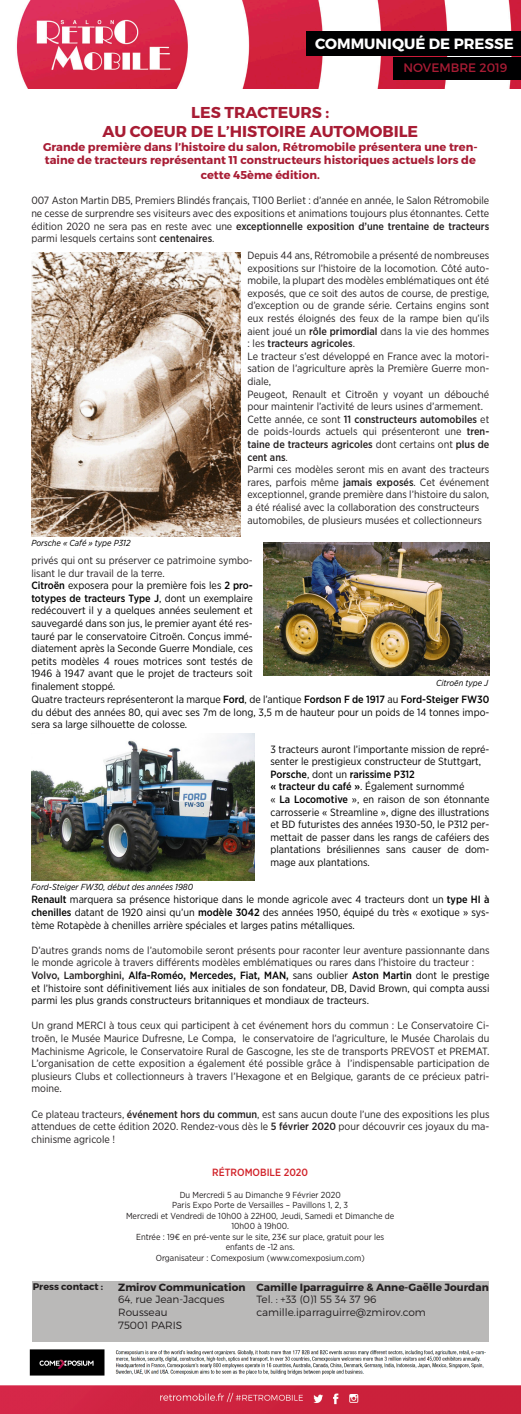
<style>
.page{position:relative;width:521px;height:1414px;background:#fff}
.page>*{position:absolute;margin:0;border:0;box-sizing:border-box;transform-origin:0 0}
.t1{font:700 15.75px "Montserrat";color:#a81c34}
.t2{font:700 14.88px "Montserrat";color:#fff}
.t3{font:12.25px "Montserrat";color:#a81c34}
.t4{font:700 11.38px/13.7px "Montserrat";color:#a81c34}
.t5{font:10.5px/12.6px "Gotham Narrow";color:#231f20;text-align:justify}
.t6{font:10.5px/12.6px "Gotham Narrow";color:#000001;text-align:justify}
.t7{font:300 10.5px/12.6px "Montserrat";color:#231f20}
.t8{font:500 10.5px "Gotham Narrow";color:#000001}
.t9{font:700 10.5px "Montserrat";color:#231f20}
.t10{font:500 10.5px "Gotham Narrow";color:#d1232a}
.t11{font:700 9.62px "Montserrat";color:#231f20}
.t12{font:8.75px/10.5px "Gotham Narrow";color:#231f20;text-align:center}
.t13{font:italic 8.75px "Gotham Narrow";color:#000001}
.s1{font-weight:500}
.s2{font-weight:400}
.s3{font-weight:500;color:#231f20}
.s4{font-weight:700}
</style>
<div class="page">
<img style="left:16px;top:0;width:505px;height:88px">
<img style="left:0;top:1385px;width:521px;height:29px">
<img style="left:29px;top:1349px;width:457px;height:27px">
<img style="left:32px;top:252px;width:209px;height:285px">
<div style="left:33px;top:1280px;width:456px;height:61px;background:#bab9b8"></div>
<div style="left:306px;top:32px;width:215px;height:24px;background:#000001"></div>
<div style="left:393px;top:57px;width:128px;height:22px;background:#000001"></div>
<img style="left:264px;top:542px;width:225px;height:134px">
<img style="left:32px;top:734px;width:222px;height:146px">
<p class="t2" style="left:315px;top:35px;width:200px">COMMUNIQUÉ DE PRESSE</p>
<p class="t3" style="left:403px;top:60px;width:105px">NOVEMBRE 2019</p>
<p class="t1" style="left:191px;top:103px;width:140px">LES TRACTEURS :</p>
<p class="t1" style="left:103px;top:122px;width:317px">AU COEUR DE L’HISTOIRE AUTOMOBILE</p>
<p class="t4" style="left:43px;top:140px;width:436px">Grande première dans l’histoire du salon, Rétromobile présentera une tren&shy;taine de tracteurs représentant 11 constructeurs historiques actuels lors de</p>
<p class="t4" style="left:201px;top:168px;width:120px">cette 45ème édition.</p>
<p class="t5" style="left:31px;top:194px;width:459px">007 Aston Martin DB5, Premiers Blindés français, T100 Berliet : d’année en année, le Salon Rétromobile ne cesse de surprendre ses visiteurs avec des expositions et animations toujours plus étonnantes. Cette édition 2020 ne sera pas en reste avec une <span class="s1">exceptionnelle exposition d’une trentaine de tracteurs </span>parmi lesquels certains sont <span class="s1">centenaires</span>.</p>
<p class="t5" style="left:247px;top:249px;width:243px">Depuis 44 ans, Rétromobile a présenté de nombreuses expositions sur l’histoire de la locomotion. Côté auto&shy;mobile, la plupart des modèles emblématiques ont été exposés, que ce soit des autos de course, de prestige, d’exception ou de grande série. Certains engins sont eux restés éloignés des feux de la rampe bien qu’ils aient joué un <span class="s1">rôle primordial</span> dans la vie des hommes : les <span class="s1">tracteurs agricoles</span>.</p>
<p class="t5" style="left:247px;top:350px;width:243px">Le tracteur s’est développé en France avec la motori&shy;sation de l’agriculture après la Première Guerre mon&shy;diale,</p>
<p class="t5" style="left:247px;top:387px;width:243px">Peugeot, Renault et Citroën y voyant un débouché pour maintenir l’activité de leurs usines d’armement.</p>
<p class="t5" style="left:247px;top:413px;width:243px">Cette année, ce sont <span class="s1">11 constructeurs automobiles</span> et de poids-lourds actuels qui présenteront une <span class="s1">tren&shy;taine de tracteurs agricoles</span> dont certains ont <span class="s1">plus de cent ans</span>.</p>
<p class="t5" style="left:247px;top:463px;width:243px">Parmi ces modèles seront mis en avant des tracteurs rares, parfois même <span class="s1">jamais exposés</span>. Cet événement exceptionnel, grande première dans l’histoire du salon, a été réalisé avec la collaboration des constructeurs</p>
<p class="t5" style="left:247px;top:513px;width:236px">automobiles, de plusieurs musées et collectionneurs</p>
<p class="t5" style="left:31px;top:554px;width:223px">privés qui ont su préserver ce patrimoine symbo&shy;lisant le dur travail de la terre.</p>
<p class="t6" style="left:31px;top:579px;width:223px"><span class="s1">Citroën</span> exposera pour la première fois les <span class="s1">2 pro&shy;totypes de tracteurs Type J</span>, dont un exemplaire redécouvert il y a quelques années seulement et sauvegardé dans son jus, le premier ayant été res&shy;tauré par le conservatoire Citroën. Conçus immé&shy;diatement après la Seconde Guerre Mondiale, ces petits modèles 4 roues motrices sont testés de 1946 à 1947 avant que le projet de tracteurs soit finalement stoppé.</p>
<p class="t13" style="left:31px;top:537px;width:101px">Porsche « Café » type P312</p>
<p class="t13" style="left:436px;top:677px;width:54px">Citroën type J</p>
<p class="t6" style="left:32px;top:693px;width:459px">Quatre tracteurs représenteront la marque <span class="s1">Ford</span>, de l’antique <span class="s1">Fordson F de 1917</span> au <span class="s1">Ford-Steiger FW30 </span>du début des années 80, qui avec ses 7m de long, 3,5 m de hauteur pour un poids de 14 tonnes impo&shy;sera sa large silhouette de colosse.</p>
<p class="t13" style="left:32px;top:881px;width:163px">Ford-Steiger FW30, début des années 1980</p>
<p class="t6" style="left:270px;top:742px;width:221px">3 tracteurs auront l’importante mission de repré&shy;senter le prestigieux constructeur de Stuttgart,</p>
<p class="t8" style="left:270px;top:767px;width:146px">Porsche<span class="s2">, dont un</span> rarissime P312</p>
<p class="t6" style="left:270px;top:780px;width:195px"><span class="s1">« tracteur du café »</span>. Également surnommé</p>
<p class="t6" style="left:270px;top:793px;width:221px">« <span class="s1">La Locomotive</span> », en raison de son étonnante carrosserie « Streamline », digne des illustrations et BD futuristes des années 1930-50, le P312 per&shy;mettait de passer dans les rangs de caféiers des plantations brésiliennes sans causer de dom&shy;mage aux plantations.</p>
<p class="t6" style="left:32px;top:893px;width:459px"><span class="s1">Renault</span> marquera sa présence historique dans le monde agricole avec 4 tracteurs dont un <span class="s1">type HI à chenilles</span> datant de 1920 ainsi qu’un <span class="s1">modèle 3042</span> des années 1950, équipé du très « exotique » sys&shy;tème Rotapède à chenilles arrière spéciales et larges patins métalliques.</p>
<p class="t5" style="left:32px;top:943px;width:459px">D’autres grands noms de l’automobile seront présents pour raconter leur aventure passionnante dans le monde agricole à travers différents modèles emblématiques ou rares dans l’histoire du tracteur :</p>
<p class="t6" style="left:32px;top:969px;width:459px"><span class="s3">Volvo, Lamborghini,</span> <span class="s1">Alfa-Roméo, Mercedes, Fiat, MAN,</span> sans oublier <span class="s1">Aston Martin</span> dont le prestige et l’histoire sont définitivement liés aux initiales de son fondateur, DB, David Brown, qui compta aussi parmi les plus grands constructeurs britanniques et mondiaux de tracteurs.</p>
<p class="t5" style="left:32px;top:1019px;width:459px">Un grand MERCI à tous ceux qui participent à cet événement hors du commun : Le Conservatoire Ci&shy;troën, le Musée Maurice Dufresne, Le Compa, le conservatoire de l’agriculture, le Musée Charolais du Machinisme Agricole, le Conservatoire Rural de Gascogne, les ste de transports PREVOST et PREMAT.<br>L’organisation de cette exposition a également été possible grâce à l’indispensable participation de plusieurs Clubs et collectionneurs à travers l’Hexagone et en Belgique, garants de ce précieux patri&shy;moine.</p>
<p class="t5" style="left:32px;top:1107px;width:459px">Ce plateau tracteurs, <span class="s1">événement hors du commun</span>, est sans aucun doute l’une des expositions les plus attendues de cette édition 2020. Rendez-vous dès le <span class="s1">5 février 2020</span> pour découvrir ces joyaux du ma&shy;chinisme agricole !</p>
<p class="t11" style="left:33px;top:1280px;width:72px">Press contact :</p>
<p class="t10" style="left:212px;top:1165px;width:97px">RÉTROMOBILE 2020</p>
<p class="t12" style="left:180px;top:1189px;width:163px">Du Mercredi 5 au Dimanche 9 Février 2020</p>
<p class="t12" style="left:172px;top:1199px;width:177px">Paris Expo Porte de Versailles – Pavillons 1, 2, 3</p>
<p class="t12" style="left:126px;top:1210px;width:270px">Mercredi et Vendredi de 10h00 à 22H00, Jeudi, Samedi et Dimanche de<br>10h00 à 19h00.</p>
<p class="t12" style="left:136px;top:1231px;width:250px">Entrée : 19€ en pré-vente sur le site, 23€ sur place, gratuit pour les enfants de -12 ans.</p>
<p class="t12" style="left:156px;top:1252px;width:210px">Organisateur : Comexposium (www.comexposium.com)</p>
<p class="t9" style="left:118px;top:1280px;width:129px">Zmirov Communication</p>
<p class="t7" style="left:118px;top:1293px;width:108px">64, rue Jean-Jacques<br>Rousseau<br>75001 PARIS</p>
<p class="t7" style="left:256px;top:1280px;width:234px"><span class="s4">Camille Iparraguirre &amp; Anne-Gaëlle Jourdan<br></span>Tel. : +33 (0)1 55 34 37 96 camille.iparraguirre@zmirov.com</p>
</div>
